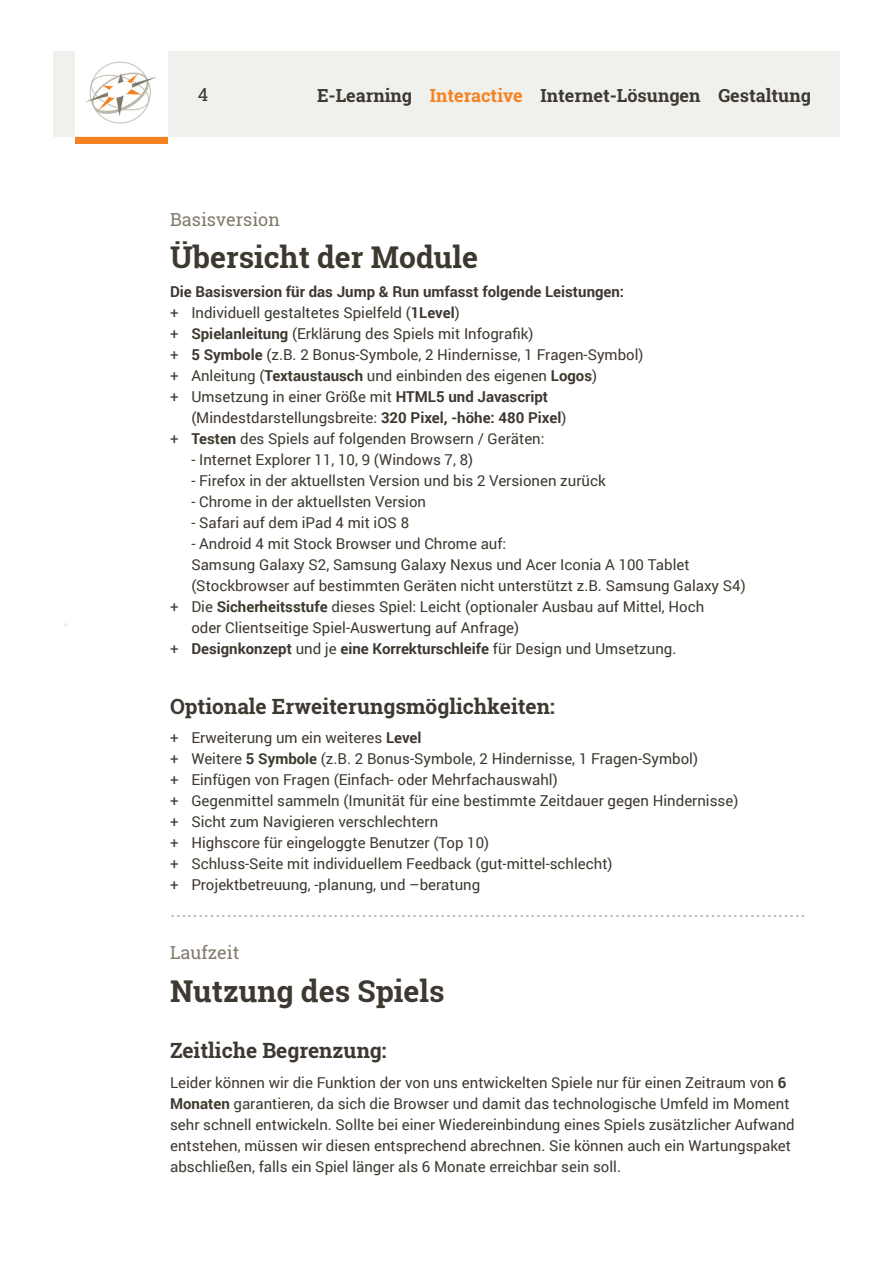
<style>
.page{position:relative;width:893px;height:1263px;background:#fff}
.page>*{position:absolute;margin:0;border:0;box-sizing:border-box;transform-origin:0 0}
.t1{font:700 30px "Roboto Slab";color:#3e3930}
.fliesstext{font:21px "Roboto";color:#bcb8ad}
.t2{font:700 21px "Roboto Slab";color:#3e3930}
.t3{font:700 18px "Roboto Slab";color:#3e3930}
.subline{font:18px "Roboto Slab";color:#817a6b}
.t4{font:18px "Roboto Slab";color:#3e3930}
.fliesstext-2{font:15px/21px "Roboto";color:#3e3930}
.fliesstext-3{font:700 15px "Roboto";color:#3e3930}
.s1{color:#f58220}
.s2{font-weight:700}
.s3{font-weight:400}
</style>
<div class="page">
<div style="left:53px;top:52px;width:787px;height:85px;background:#f0f0ed"></div>
<img style="left:75px;top:52px;width:93px;height:91px">
<svg style="left:64px;top:623px;width:4px;height:4px"></svg>
<p class="t4" style="left:198px;top:82px;width:12px">4</p>
<p class="t3" style="left:317px;top:83px;width:495px">E-Learning <span class="s1">Interactive</span> Internet-Lösungen Gestaltung</p>
<p class="subline" style="left:170px;top:207px;width:111px">Basisversion</p>
<p class="t1" style="left:170px;top:236px;width:309px">Übersicht der Module</p>
<p class="fliesstext-3" style="left:170px;top:281px;width:456px">Die Basisversion für das Jump &amp; Run umfasst folgende Leistungen:</p>
<p class="fliesstext-2" style="left:170px;top:302px;width:291px">+ Individuell gestaltetes Spielfeld (<span class="s2">1Level</span>)</p>
<p class="fliesstext-2" style="left:170px;top:323px;width:365px">+ <span class="s2">Spielanleitung</span> (Erklärung des Spiels mit Infografik)</p>
<p class="fliesstext-2" style="left:170px;top:344px;width:475px">+ <span class="s2">5 Symbole</span> (z.B. 2 Bonus-Symbole, 2 Hindernisse, 1 Fragen-Symbol)</p>
<p class="fliesstext-2" style="left:170px;top:365px;width:429px">+ Anleitung (<span class="s2">Textaustausch</span> und einbinden des eigenen <span class="s2">Logos</span>)</p>
<p class="fliesstext-2" style="left:191px;top:386px;width:377px;text-indent:-21px">+ Umsetzung in einer Größe mit <span class="s2">HTML5 und Javascript </span>(Mindestdarstellungsbreite: <span class="s2">320 Pixel, -höhe: 480 Pixel</span>)</p>
<p class="fliesstext-2" style="left:170px;top:428px;width:376px">+ <span class="s2">Testen</span> des Spiels auf folgenden Browsern / Geräten:</p>
<p class="fliesstext-2" style="left:191px;top:449px;width:283px">- Internet Explorer 11, 10, 9 (Windows 7, 8)</p>
<p class="fliesstext-2" style="left:191px;top:470px;width:416px">- Firefox in der aktuellsten Version und bis 2 Versionen zurück</p>
<p class="fliesstext-2" style="left:191px;top:491px;width:236px">- Chrome in der aktuellsten Version</p>
<p class="fliesstext-2" style="left:191px;top:512px;width:219px">- Safari auf dem iPad 4 mit iOS 8</p>
<p class="fliesstext-2" style="left:191px;top:533px;width:500px">- Android 4 mit Stock Browser und Chrome auf:<br>Samsung Galaxy S2, Samsung Galaxy Nexus und Acer Iconia A 100 Tablet</p>
<p class="fliesstext-2" style="left:191px;top:575px;width:556px">(Stockbrowser auf bestimmten Geräten nicht unterstützt z.B. Samsung Galaxy S4)</p>
<p class="fliesstext-2" style="left:191px;top:596px;width:514px;text-indent:-21px">+ Die <span class="s2">Sicherheitsstufe</span> dieses Spiel: Leicht (optionaler Ausbau auf Mittel, Hoch oder Clientseitige Spiel-Auswertung auf Anfrage)</p>
<p class="fliesstext-3" style="left:170px;top:638px;width:508px"><span class="s3">+</span> Designkonzept <span class="s3">und je</span> eine Korrekturschleife <span class="s3">für Design und Umsetzung.</span></p>
<p class="t2" style="left:170px;top:692px;width:386px">Optionale Erweiterungsmöglichkeiten:</p>
<p class="fliesstext-2" style="left:170px;top:727px;width:253px">+ Erweiterung um ein weiteres <span class="s2">Level</span></p>
<p class="fliesstext-2" style="left:170px;top:748px;width:529px">+ Weitere <span class="s2">5 Symbole</span> (z.B. 2 Bonus-Symbole, 2 Hindernisse, 1 Fragen-Symbol)</p>
<p class="fliesstext-2" style="left:170px;top:769px;width:389px">+ Einfügen von Fragen (Einfach- oder Mehrfachauswahl)</p>
<p class="fliesstext-2" style="left:170px;top:790px;width:570px">+ Gegenmittel sammeln (Imunität für eine bestimmte Zeitdauer gegen Hindernisse)</p>
<p class="fliesstext-2" style="left:170px;top:811px;width:270px">+ Sicht zum Navigieren verschlechtern</p>
<p class="fliesstext-2" style="left:170px;top:832px;width:321px">+ Highscore für eingeloggte Benutzer (Top 10)</p>
<p class="fliesstext-2" style="left:170px;top:853px;width:444px">+ Schluss-Seite mit individuellem Feedback (gut-mittel-schlecht)</p>
<p class="fliesstext-2" style="left:170px;top:874px;width:312px">+ Projektbetreuung, -planung, und –beratung</p>
<p class="fliesstext" style="left:170px;top:895px;width:637px">.................................................................................................................</p>
<p class="subline" style="left:170px;top:941px;width:71px">Laufzeit</p>
<p class="t1" style="left:170px;top:970px;width:276px">Nutzung des Spiels</p>
<p class="t2" style="left:170px;top:1036px;width:218px">Zeitliche Begrenzung:</p>
<p class="fliesstext-2" style="left:170px;top:1071px;width:626px">Leider können wir die Funktion der von uns entwickelten Spiele nur für einen Zeitraum von <span class="s2">6<br>Monaten</span> garantieren, da sich die Browser und damit das technologische Umfeld im Moment sehr schnell entwickeln. Sollte bei einer Wiedereinbindung eines Spiels zusätzlicher Aufwand entstehen, müssen wir diesen entsprechend abrechnen. Sie können auch ein Wartungspaket abschließen, falls ein Spiel länger als 6 Monate erreichbar sein soll.</p>
</div>
